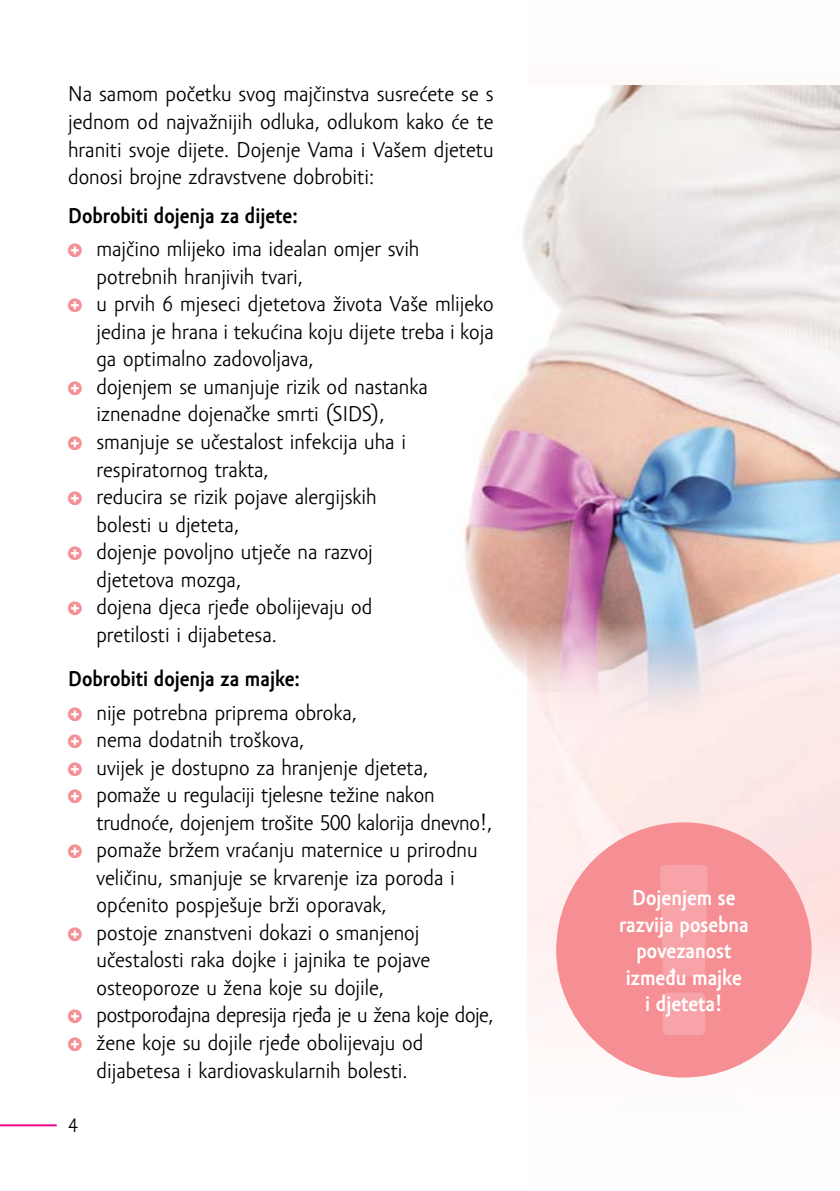
<style>
.page{position:relative;width:840px;height:1191px;background:#fff}
.page>*{position:absolute;margin:0;border:0;box-sizing:border-box;transform-origin:0 0}
.t1{font:22px/27.6px "Amor Sans Pro";color:#000}
.t2{font:700 22px/26.4px "Amor Sans Pro";color:#fff;text-align:center;scale:.95 1}
.t3{font:700 22px "Amor Sans Pro";color:#000;scale:.95 1}
.t4{font:20px "Amor Sans Pro";color:#000}
</style>
<div class="page">
<hr style="left:0;top:1124px;width:57px;height:2px;background:#ec008c">
<img style="left:527px;top:736px;width:312px;height:342px">
<img style="left:462px;top:85px;width:377px;height:651px">
<div style="left:556px;top:822px;width:255px;height:255px;background:#f58f94;border-radius:50%"></div>
<div style="left:660px;top:865px;width:47px;height:111px;background:#f7a3a7"></div>
<div style="left:662px;top:992px;width:42px;height:43px;background:#f7a3a7;border-radius:5px"></div>
<p class="t1" style="left:68px;top:81px;width:427px;text-align:justify">Na samom početku svog majčinstva susrećete se s jednom od najvažnijih odluka, odlukom kako će te hraniti svoje dijete. Dojenje Vama i Vašem djetetu donosi brojne zdravstvene dobrobiti:</p>
<p class="t3" style="left:68px;top:203px;width:243px">Dobrobiti dojenja za dijete:</p>
<p class="t1" style="left:96px;top:236px;width:398px">majčino mlijeko ima idealan omjer svih potrebnih hranjivih tvari,<br>u prvih 6 mjeseci djetetova života Vaše mlijeko jedina je hrana i tekućina koju dijete treba i koja ga optimalno zadovoljava,<br>dojenjem se umanjuje rizik od nastanka iznenadne dojenačke smrti (SIDS),<br>smanjuje se učestalost infekcija uha i respiratornog trakta,<br>reducira se rizik pojave alergijskih<br>bolesti u djeteta,<br>dojenje povoljno utječe na razvoj<br>djetetova mozga,<br>dojena djeca rjeđe obolijevaju od<br>pretilosti i dijabetesa.</p>
<p class="t3" style="left:68px;top:666px;width:245px">Dobrobiti dojenja za majke:</p>
<p class="t1" style="left:96px;top:699px;width:398px">nije potrebna priprema obroka,<br>nema dodatnih troškova,<br>uvijek je dostupno za hranjenje djeteta, pomaže u regulaciji tjelesne težine nakon trudnoće, dojenjem trošite 500 kalorija dnevno!, pomaže bržem vraćanju maternice u prirodnu veličinu, smanjuje se krvarenje iza poroda i općenito pospješuje brži oporavak,<br>postoje znanstveni dokazi o smanjenoj učestalosti raka dojke i jajnika te pojave osteoporoze u žena koje su dojile, postporođajna depresija rjeđa je u žena koje doje, žene koje su dojile rjeđe obolijevaju od dijabetesa i kardiovaskularnih bolesti.</p>
<p class="t4" style="left:68px;top:1115px;width:11px">4</p>
<p class="t2" style="left:618px;top:885px;width:138px">Dojenjem se razvija posebna povezanost između majke<br>i djeteta!</p>
</div>
